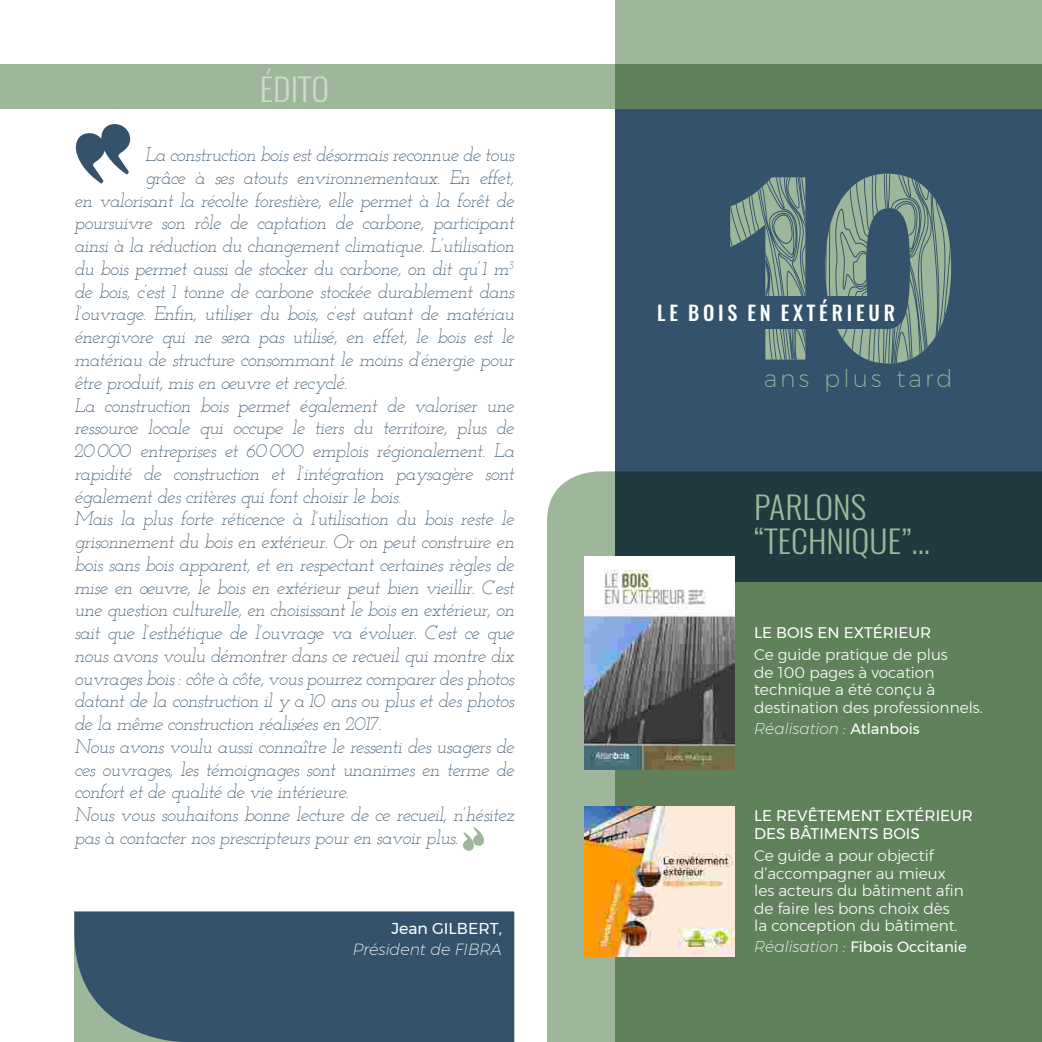
<style>
.page{position:relative;width:1042px;height:1042px;background:#fff}
.page>*{position:absolute;margin:0;border:0;box-sizing:border-box;transform-origin:0 0}
.t1{font:300 31.32px/33.8px "Oswald";color:#9eb69a;scale:1.08 1}
.t2{font:300 31.32px "Oswald";color:#cddacb;scale:1.08 1}
.t3{font:200 23.8px "Montserrat";letter-spacing:.13em;color:#9eb69a}
.t4{font:500 20.12px "Oswald";letter-spacing:.19em;color:#fff}
.t5{font:italic 300 19.25px "Josefin Slab";letter-spacing:-.03em;color:#34526b}
.t6{font:italic 200 15.75px "Montserrat";color:#fff}
.t7{font:15.75px "Montserrat";color:#fff}
.t8{font:300 15.4px/17.5px "Montserrat";color:#fff}
.t9{font:15.4px/17.5px "Montserrat";color:#fff}
.t10{font:italic 200 15.4px "Montserrat";color:#fff}
.t11{font:14.88px "Montserrat";color:#fff}
.s1{font-weight:400;font-style:normal;font-size:14.88px}
.s2{font-weight:200;font-style:italic;font-size:15.4px}
</style>
<div class="page">
<div style="left:615px;top:0;width:427px;height:1042px;background:#9eb69a"></div>
<div style="left:615px;top:109px;width:427px;height:473px;background:#34526b"></div>
<svg style="left:547px;top:471px;width:495px;height:571px;background:#5c7a5f"></svg>
<div style="left:74px;top:912px;width:440px;height:130px;background:#34526b"></div>
<img style="left:584px;top:557px;width:150px;height:212px">
<img style="left:584px;top:806px;width:150px;height:150px">
<svg style="left:730px;top:177px;width:75px;height:182px"></svg>
<svg style="left:825px;top:174px;width:126px;height:189px"></svg>
<div style="left:646px;top:296px;width:244px;height:33px;background:#34526b"></div>
<svg style="left:0;top:64px;width:1042px;height:45px;background:#85a081"></svg>
<svg style="left:76px;top:124px;width:54px;height:60px"></svg>
<svg style="left:463px;top:827px;width:21px;height:24px"></svg>
<h1 class="t2" style="left:260px;top:61px;width:66px">ÉDITO</h1>
<p class="t5" style="left:145px;top:143px;width:371px">La construction bois est désormais reconnue de tous</p>
<p class="t5" style="left:145px;top:166px;width:371px">grâce à ses atouts environnementaux. En effet,</p>
<p class="t5" style="left:74px;top:189px;width:441px">en valorisant la récolte forestière, elle permet à la forêt de</p>
<p class="t5" style="left:74px;top:211px;width:441px">poursuivre son rôle de captation de carbone, participant</p>
<p class="t5" style="left:74px;top:234px;width:441px">ainsi à la réduction du changement climatique. L’utilisation</p>
<p class="t5" style="left:74px;top:257px;width:441px">du bois permet aussi de stocker du carbone, on dit qu’1 m<sup>3</sup></p>
<p class="t5" style="left:74px;top:280px;width:441px">de bois, c’est 1 tonne de carbone stockée durablement dans</p>
<p class="t5" style="left:74px;top:302px;width:441px">l’ouvrage. Enfin, utiliser du bois, c’est autant de matériau</p>
<p class="t5" style="left:74px;top:325px;width:441px">énergivore qui ne sera pas utilisé, en effet, le bois est le</p>
<p class="t5" style="left:74px;top:348px;width:441px">matériau de structure consommant le moins d’énergie pour</p>
<p class="t5" style="left:74px;top:371px;width:274px">être produit, mis en oeuvre et recyclé.</p>
<p class="t5" style="left:74px;top:393px;width:441px">La construction bois permet également de valoriser une</p>
<p class="t5" style="left:74px;top:416px;width:441px">ressource locale qui occupe le tiers du territoire, plus de</p>
<p class="t5" style="left:74px;top:439px;width:441px">20000 entreprises et 60000 emplois régionalement. La</p>
<p class="t5" style="left:74px;top:462px;width:441px">rapidité de construction et l’intégration paysagère sont</p>
<p class="t5" style="left:74px;top:484px;width:328px">également des critères qui font choisir le bois.</p>
<p class="t5" style="left:74px;top:507px;width:441px">Mais la plus forte réticence à l’utilisation du bois reste le</p>
<p class="t5" style="left:74px;top:530px;width:441px">grisonnement du bois en extérieur. Or on peut construire en</p>
<p class="t5" style="left:74px;top:553px;width:441px">bois sans bois apparent, et en respectant certaines règles de</p>
<p class="t5" style="left:74px;top:576px;width:441px">mise en oeuvre, le bois en extérieur peut bien vieillir. C’est</p>
<p class="t5" style="left:74px;top:598px;width:441px">une question culturelle, en choisissant le bois en extérieur, on</p>
<p class="t5" style="left:74px;top:621px;width:441px">sait que l’esthétique de l’ouvrage va évoluer. C’est ce que</p>
<p class="t5" style="left:74px;top:644px;width:441px">nous avons voulu démontrer dans ce recueil qui montre dix</p>
<p class="t5" style="left:74px;top:667px;width:441px">ouvrages bois : côte à côte, vous pourrez comparer des photos</p>
<p class="t5" style="left:74px;top:689px;width:441px">datant de la construction il y a 10 ans ou plus et des photos</p>
<p class="t5" style="left:74px;top:712px;width:309px">de la même construction réalisées en 2017.</p>
<p class="t5" style="left:74px;top:735px;width:441px">Nous avons voulu aussi connaître le ressenti des usagers de</p>
<p class="t5" style="left:74px;top:758px;width:441px">ces ouvrages, les témoignages sont unanimes en terme de</p>
<p class="t5" style="left:74px;top:780px;width:276px">confort et de qualité de vie intérieure.</p>
<p class="t5" style="left:74px;top:803px;width:441px">Nous vous souhaitons bonne lecture de ce recueil, n’hésitez</p>
<p class="t5" style="left:74px;top:826px;width:385px">pas à contacter nos prescripteurs pour en savoir plus.</p>
<p class="t7" style="left:391px;top:916px;width:112px">Jean GILBERT,</p>
<p class="t6" style="left:353px;top:937px;width:150px">Président de FIBRA</p>
<p class="t4" style="left:657px;top:302px;width:239px">LE BOIS EN EXTÉRIEUR</p>
<p class="t3" style="left:763px;top:360px;width:190px">ans plus tard</p>
<h1 class="t1" style="left:754px;top:487px;width:164px">PARLONS “TECHNIQUE”...</h1>
<p class="t9" style="left:754px;top:623px;width:178px">LE BOIS EN EXTÉRIEUR</p>
<p class="t8" style="left:754px;top:646px;width:230px">Ce guide pratique de plus<br>de 100 pages à vocation technique a été conçu à destination des professionnels.</p>
<p class="t10" style="left:754px;top:717px;width:167px">Réalisation : <span class="s1">Atlanbois</span></p>
<p class="t9" style="left:754px;top:807px;width:220px">LE REVÊTEMENT EXTÉRIEUR<br>DES BÂTIMENTS BOIS</p>
<p class="t8" style="left:754px;top:847px;width:211px">Ce guide a pour objectif d’accompagner au mieux les acteurs du bâtiment afin de faire les bons choix dès la conception du bâtiment.</p>
<p class="t11" style="left:754px;top:935px;width:214px"><span class="s2">Réalisation :</span> Fibois Occitanie</p>
</div>
